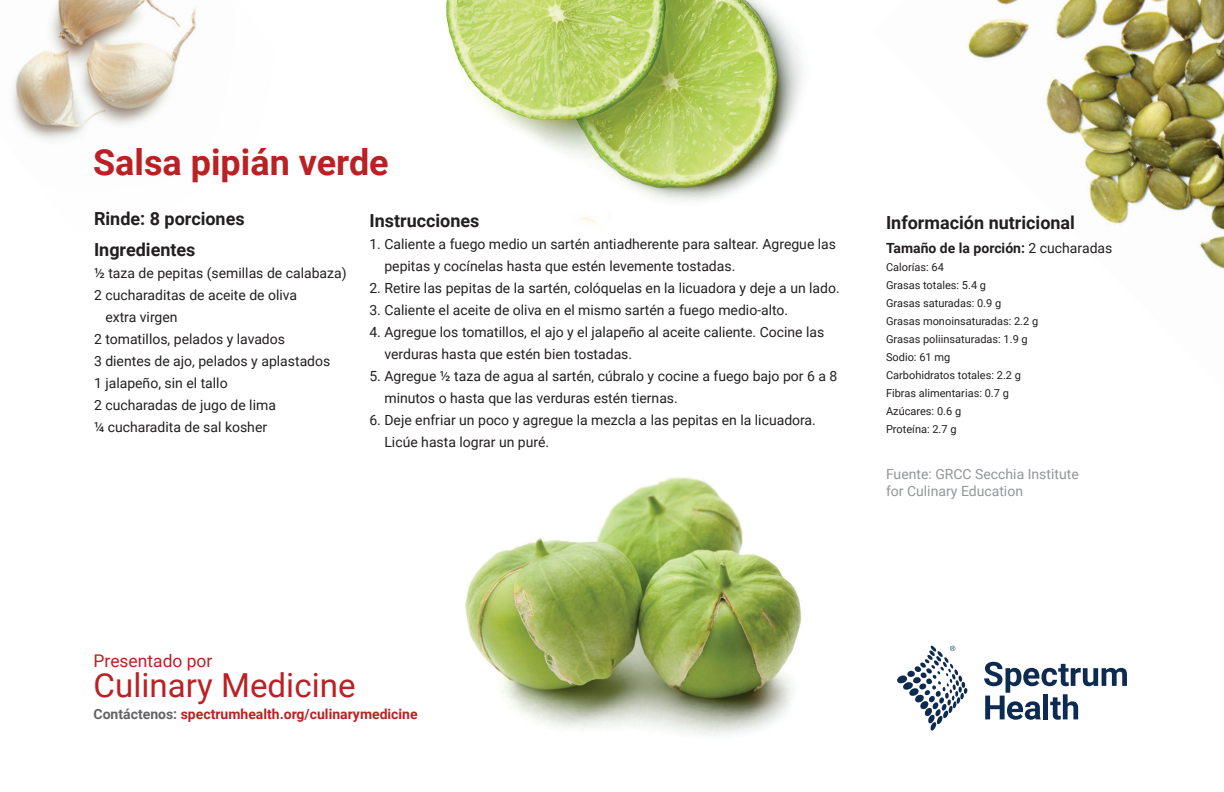
<style>
.page{position:relative;width:1224px;height:792px;background:#fff}
.page>*{position:absolute;margin:0;border:0;box-sizing:border-box;transform-origin:0 0}
.t1{font:700 36px "Roboto";color:#bb2124}
.t2{font:33.2px "Roboto";color:#bb2124}
.t3{font:700 18px/31px "Roboto";color:#231f20}
.t4{font:17.4px "Roboto";color:#bb2124}
.t5{font:14px/22px "Roboto";color:#231f20}
.t6{font:14px/16.8px "Roboto";color:#939598}
.t7{font:700 14px "Roboto";color:#bb2124}
.t8{font:700 14px "Roboto";color:#231f20}
.t9{font:11px/18px "Roboto";color:#231f20}
.s1{font-weight:400}
.s2{color:#636366}
</style>
<div class="page">
<img style="left:12px;top:0;width:184px;height:140px">
<img style="left:465px;top:477px;width:337px;height:258px">
<img style="left:968px;top:0;width:256px;height:269px">
<img style="left:446px;top:0;width:357px;height:224px">
<svg style="left:984px;top:662px;width:143px;height:58px"></svg>
<svg style="left:897px;top:646px;width:71px;height:85px"></svg>
<h1 class="t1" style="left:93px;top:137px;width:297px">Salsa pipián verde</h1>
<p class="t3" style="left:94px;top:203px;width:152px">Rinde: 8 porciones<br>Ingredientes</p>
<p class="t5" style="left:94px;top:262px;width:254px">½ taza de pepitas (semillas de calabaza)</p>
<p class="t5" style="left:94px;top:284px;width:205px">2 cucharaditas de aceite de oliva</p>
<p class="t5" style="left:105px;top:306px;width:74px">extra virgen</p>
<p class="t5" style="left:94px;top:328px;width:193px">2 tomatillos, pelados y lavados</p>
<p class="t5" style="left:94px;top:350px;width:238px">3 dientes de ajo, pelados y aplastados</p>
<p class="t5" style="left:94px;top:372px;width:135px">1 jalapeño, sin el tallo</p>
<p class="t5" style="left:94px;top:394px;width:183px">2 cucharadas de jugo de lima</p>
<p class="t5" style="left:94px;top:416px;width:175px">¼ cucharadita de sal kosher</p>
<p class="t3" style="left:369px;top:204px;width:112px">Instrucciones</p>
<p class="t5" style="left:384px;top:232px;width:453px;text-indent:-15px">1. Caliente a fuego medio un sartén antiadherente para saltear. Agregue las pepitas y cocínelas hasta que estén levemente tostadas.</p>
<p class="t5" style="left:369px;top:276px;width:472px">2. Retire las pepitas de la sartén, colóquelas en la licuadora y deje a un lado.</p>
<p class="t5" style="left:369px;top:298px;width:420px">3. Caliente el aceite de oliva en el mismo sartén a fuego medio-alto.</p>
<p class="t5" style="left:384px;top:320px;width:442px;text-indent:-15px">4. Agregue los tomatillos, el ajo y el jalapeño al aceite caliente. Cocine las verduras hasta que estén bien tostadas.</p>
<p class="t5" style="left:384px;top:364px;width:454px;text-indent:-15px">5. Agregue ½ taza de agua al sartén, cúbralo y cocine a fuego bajo por 6 a 8 minutos o hasta que las verduras estén tiernas.</p>
<p class="t5" style="left:384px;top:408px;width:433px;text-indent:-15px">6. Deje enfriar un poco y agregue la mezcla a las pepitas en la licuadora.<br>Licúe hasta lograr un puré.</p>
<p class="t3" style="left:886px;top:207px;width:191px">Información nutricional</p>
<p class="t8" style="left:886px;top:239px;width:228px">Tamaño de la porción: <span class="s1">2 cucharadas</span></p>
<p class="t9" style="left:886px;top:258px;width:154px">Calorías: 64<br>Grasas totales: 5.4 g<br>Grasas saturadas: 0.9 g<br>Grasas monoinsaturadas: 2.2 g<br>Grasas poliinsaturadas: 1.9 g<br>Sodio: 61 mg<br>Carbohidratos totales: 2.2 g<br>Fibras alimentarias: 0.7 g<br>Azúcares: 0.6 g<br>Proteína: 2.7 g</p>
<p class="t6" style="left:886px;top:465px;width:194px">Fuente: GRCC Secchia Institute for Culinary Education</p>
<p class="t4" style="left:94px;top:648px;width:120px">Presentado por</p>
<h2 class="t2" style="left:94px;top:662px;width:263px">Culinary Medicine</h2>
<p class="t7" style="left:94px;top:704px;width:326px"><span class="s2">Contáctenos:</span> spectrumhealth.org/culinarymedicine</p>
</div>
